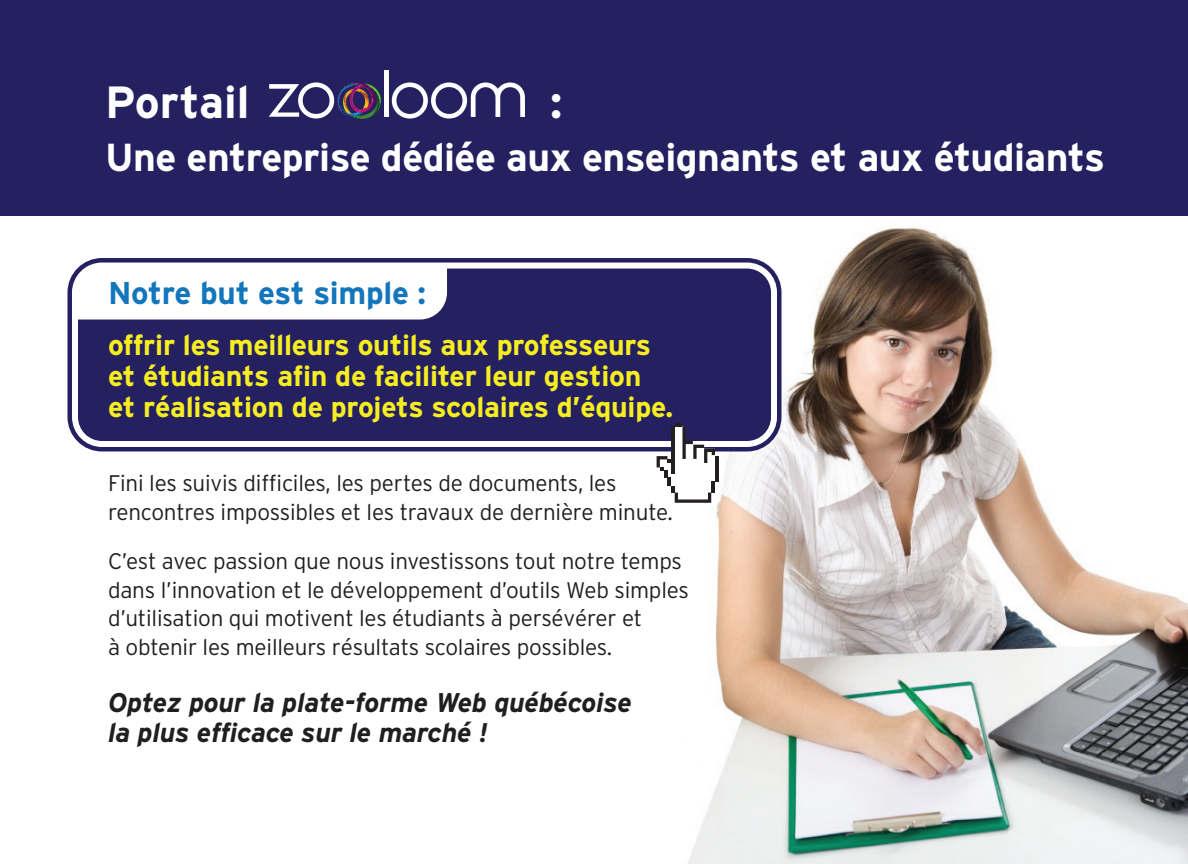
<style>
.page{position:relative;width:1188px;height:864px;background:#fff}
.page>*{position:absolute;margin:0;border:0;box-sizing:border-box;transform-origin:0 0}
.t1{font:700 45px "Interstate";color:#fff}
.t2{font:700 39px "Interstate";letter-spacing:-.015em;color:#fff}
.t3{font:700 31.5px "Interstate";letter-spacing:-.01em;color:#1376bc}
.t4{font:700 28.5px/31.5px "Interstate";letter-spacing:-.01em;color:#f7ee21}
.t5{font:italic 700 27px/30px "Interstate";letter-spacing:-.01em;color:#211e1e}
.t6{font:300 22.5px/28.5px "Interstate";letter-spacing:-.01em;color:#211e1e}
</style>
<div class="page">
<img style="left:688px;top:228px;width:500px;height:636px">
<div style="left:0;top:0;width:1188px;height:216px;background:#252161"></div>
<div style="left:67px;top:258px;width:715px;height:194px;border:15px solid #252161;border-radius:27px"></div>
<div style="left:75px;top:266px;width:699px;height:178px;background:#252161;border-radius:27px"></div>
<div style="left:72px;top:263px;width:705px;height:184px;border:6px solid #fff;border-radius:27px"></div>
<div style="left:75px;top:267px;width:372px;height:53px;background:#fff"></div>
<div style="left:384px;top:70px;width:5px;height:47px;background:#fff"></div>
<svg style="left:392px;top:82px;width:133px;height:37px"></svg>
<img style="left:269px;top:82px;width:112px;height:37px">
<svg style="left:657px;top:423px;width:62px;height:80px"></svg>
<h1 class="t1" style="left:105px;top:78px;width:146px">Portail</h1>
<h1 class="t1" style="left:550px;top:78px;width:14px">:</h1>
<h2 class="t2" style="left:105px;top:135px;width:1002px">Une entreprise dédiée aux enseignants et aux étudiants</h2>
<h3 class="t3" style="left:108px;top:275px;width:320px">Notre but est simple :</h3>
<p class="t4" style="left:108px;top:329px;width:567px">offrir les meilleurs outils aux professeurs et étudiants afin de faciliter leur gestion et réalisation de projets scolaires d’équipe.</p>
<p class="t6" style="left:108px;top:469px;width:566px">Fini les suivis difficiles, les pertes de documents, les rencontres impossibles et les travaux de dernière minute.</p>
<p class="t6" style="left:108px;top:547px;width:583px">C’est avec passion que nous investissons tout notre temps dans l’innovation et le développement d’outils Web simples d’utilisation qui motivent les étudiants à persévérer et<br>à obtenir les meilleurs résultats scolaires possibles.</p>
<p class="t5" style="left:108px;top:687px;width:525px">Optez pour la plate-forme Web québécoise la plus efficace sur le marché !</p>
</div>
